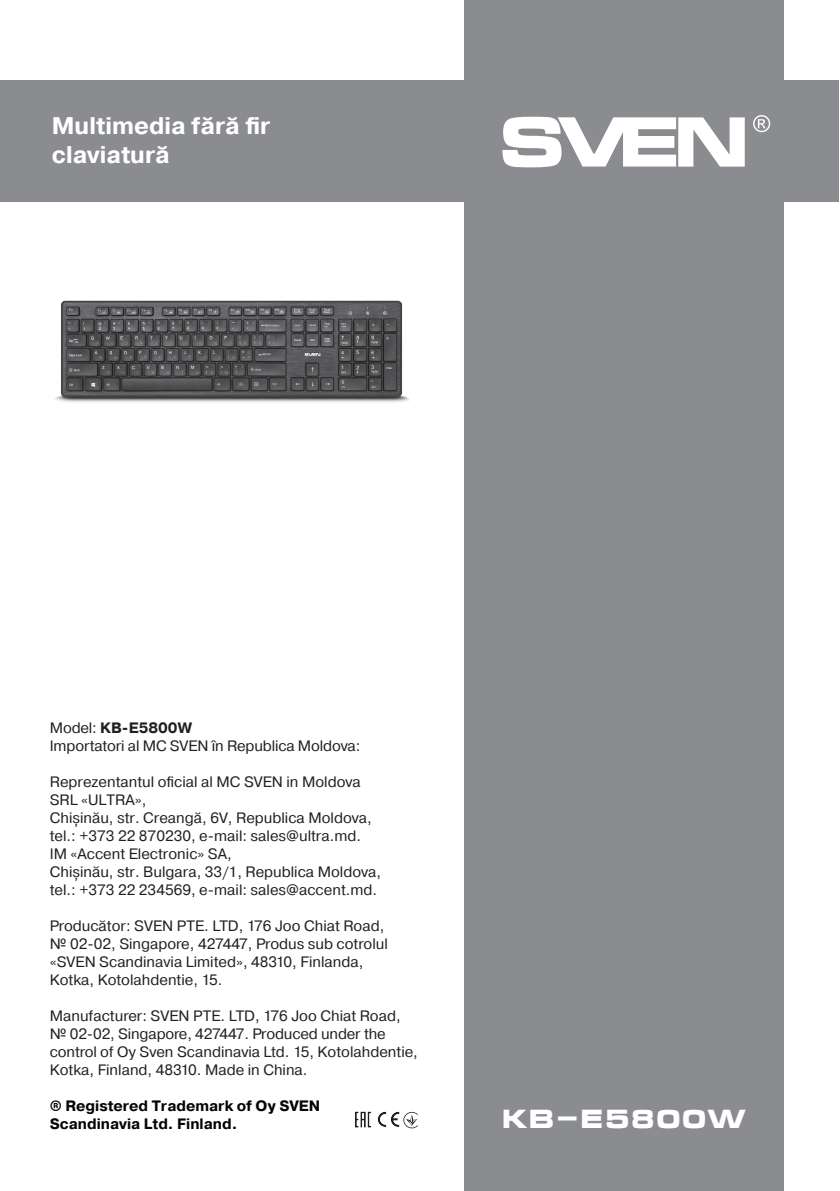
<style>
.page{position:relative;width:840px;height:1191px;background:#fff}
.page>*{position:absolute;margin:0;border:0;box-sizing:border-box;transform-origin:0 0}
.t1{font:700 25.4px "Micra";color:#fff}
.t2{font:700 24px/28.8px "Pragmatica";color:#fff}
.t3{font:15px/18px "Pragmatica";color:#231f20}
.t4{font:700 15px/18px "Pragmatica";color:#040503}
.s1{font-weight:700}
</style>
<div class="page">
<img style="left:355px;top:1111px;width:45px;height:17px">
<svg style="left:403px;top:1111px;width:15px;height:17px"></svg>
<div style="left:0;top:80px;width:838px;height:121px;background:#8a8c8f"></div>
<div style="left:463px;top:1px;width:320px;height:1190px;background:#8a8c8f"></div>
<svg style="left:502px;top:117px;width:243px;height:50px"></svg>
<svg style="left:753px;top:115px;width:17px;height:17px"></svg>
<img style="left:54px;top:300px;width:355px;height:102px">
<h2 class="t2" style="left:52px;top:112px;width:220px">Multimedia fără fir claviatură</h2>
<p class="t3" style="left:50px;top:718px;width:312px">Model: <span class="s1">KB-E5800W<br></span>Importatori al MC SVEN în Republica Moldova:</p>
<p class="t3" style="left:50px;top:772px;width:333px">Reprezentantul oficial al MC SVEN in Moldova SRL «ULTRA»,<br>Chișinău, str. Creangă, 6V, Republica Moldova, tel.: +373 22 870230, e-mail: sales@ultra.md.<br>IM «Accent Electronic» SA,<br>Chișinău, str. Bulgara, 33/1, Republica Moldova, tel.: +373 22 234569, e-mail: sales@accent.md.</p>
<p class="t3" style="left:50px;top:916px;width:340px">Producător: SVEN PTE. LTD, 176 Joo Chiat Road, № 02-02, Singapore, 427447, Produs sub cotrolul «SVEN Scandinavia Limited», 48310, Finlanda, Kotka, Kotolahdentie, 15.</p>
<p class="t3" style="left:50px;top:1006px;width:370px">Manufacturer: SVEN PTE. LTD, 176 Joo Chiat Road, № 02-02, Singapore, 427447. Produced under the control of Oy Sven Scandinavia Ltd. 15, Kotolahdentie, Kotka, Finland, 48310. Made in China.</p>
<p class="t4" style="left:50px;top:1096px;width:272px">® Registered Trademark of Oy SVEN<br>Scandinavia Ltd. Finland.</p>
<h1 class="t1" style="left:502px;top:1105px;width:246px">KB-E5800W</h1>
</div>
